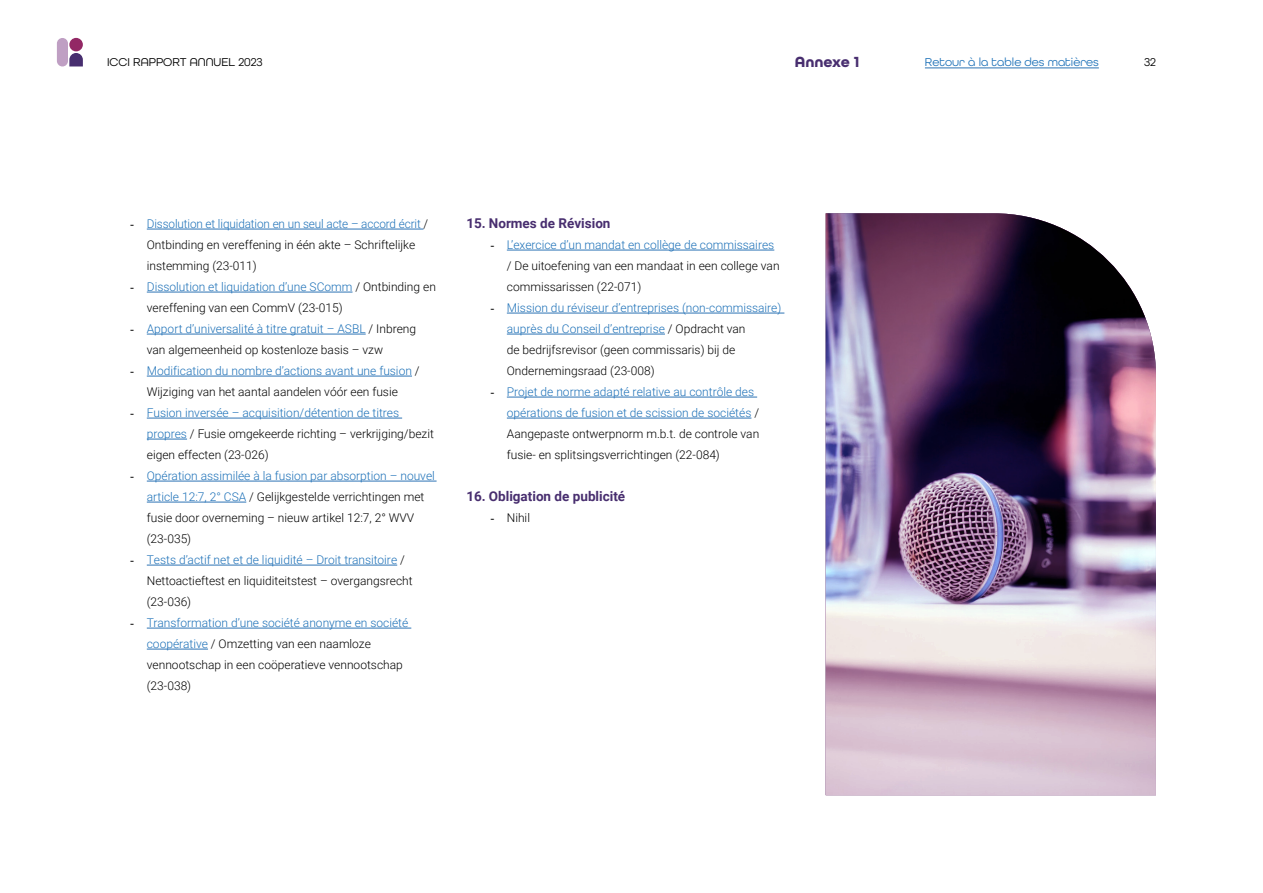
<style>
.page{position:relative;width:1263px;height:893px;background:#fff}
.page>*{position:absolute;margin:0;border:0;box-sizing:border-box;transform-origin:0 0}
.t1{font:700 15.45px "All Round Gothic";color:#482e6f}
.t2{font:700 13.5px "Roboto";color:#482e6f}
.t3{font:300 12px/21px "Roboto";color:#000}
.t4{font:300 12px/21px "Roboto";color:#1d71b8;text-align:center}
.t5{font:12px "All Round Gothic";color:#1d71b8}
.t6{font:12px "All Round Gothic";color:#000}
.s1{font-family:"Times New Roman";font-weight:400}
.s2{color:#1d71b8}
.s3{font-family:"Times New Roman";font-weight:400;color:#000}
.s4{color:#000}
</style>
<div class="page">
<div style="left:57px;top:38px;width:11px;height:28px;background:#bf9fc3;border-radius:6px"></div>
<div style="left:69px;top:38px;width:14px;height:13px;background:#932865;border-radius:50%"></div>
<svg style="left:69px;top:53px;width:14px;height:13px"></svg>
<hr style="left:925px;top:68px;width:174px;height:1px;background:#2e74b5">
<hr style="left:147px;top:229px;width:276px;height:1px;background:#2e74b5">
<hr style="left:147px;top:292px;width:205px;height:1px;background:#2e74b5">
<hr style="left:147px;top:334px;width:219px;height:1px;background:#2e74b5">
<hr style="left:147px;top:376px;width:265px;height:1px;background:#2e74b5">
<hr style="left:147px;top:418px;width:255px;height:1px;background:#2e74b5">
<hr style="left:147px;top:439px;width:40px;height:1px;background:#2e74b5">
<hr style="left:147px;top:481px;width:290px;height:1px;background:#2e74b5">
<hr style="left:147px;top:502px;width:99px;height:1px;background:#2e74b5">
<hr style="left:147px;top:565px;width:250px;height:1px;background:#2e74b5">
<hr style="left:147px;top:628px;width:264px;height:1px;background:#2e74b5">
<hr style="left:147px;top:649px;width:61px;height:1px;background:#2e74b5">
<hr style="left:507px;top:250px;width:267px;height:1px;background:#2e74b5">
<hr style="left:507px;top:313px;width:277px;height:1px;background:#2e74b5">
<hr style="left:507px;top:334px;width:158px;height:1px;background:#2e74b5">
<hr style="left:507px;top:397px;width:250px;height:1px;background:#2e74b5">
<hr style="left:507px;top:418px;width:244px;height:1px;background:#2e74b5">
<img style="left:826px;top:213px;width:330px;height:582px">
<p class="t6" style="left:107px;top:55px;width:157px">ICCI RAPPORT ANNUEL 2023</p>
<p class="t1" style="left:795px;top:52px;width:66px">Annexe 1</p>
<p class="t5" style="left:925px;top:55px;width:175px">Retour à la table des matières</p>
<p class="t6" style="left:1144px;top:55px;width:13px">32</p>
<p class="t3" style="left:147px;top:212px;width:283px;text-indent:-17px"><span class="s1">-</span> <span class="s2">Dissolution et liquidation en un seul acte – accord écrit</span> /<br>Ontbinding en vereffening in één akte – Schriftelijke instemming (23-011)</p>
<p class="t3" style="left:147px;top:275px;width:291px;text-indent:-16px"><span class="s1">-</span> <span class="s2">Dissolution et liquidation d’une SComm</span> / Ontbinding en vereffening van een CommV (23-015)</p>
<p class="t3" style="left:147px;top:317px;width:271px;text-indent:-16px"><span class="s1">-</span> <span class="s2">Apport d’universalité à titre gratuit – ASBL</span> / Inbreng van algemeenheid op kostenloze basis – vzw</p>
<p class="t4" style="left:130px;top:359px;width:291px"><span class="s3">-</span> Modification du nombre d’actions avant une fusion <span class="s4">/<br>Wijziging van het aantal aandelen vóór een fusie</span></p>
<p class="t3" style="left:147px;top:401px;width:289px;text-indent:-16px"><span class="s1">-</span> <span class="s2">Fusion inversée – acquisition/détention de titres propres</span> / Fusie omgekeerde richting – verkrijging/bezit eigen effecten (23-026)</p>
<p class="t3" style="left:147px;top:464px;width:290px;text-indent:-16px"><span class="s1">-</span> <span class="s2">Opération assimilée à la fusion par absorption – nouvel article 12:7, 2° CSA</span> / Gelijkgestelde verrichtingen met fusie door overneming – nieuw artikel 12:7, 2° WVV (23-035)</p>
<p class="t3" style="left:147px;top:548px;width:267px;text-indent:-16px"><span class="s1">-</span> <span class="s2">Tests d’actif net et de liquidité – Droit transitoire</span> /<br>Nettoactieftest en liquiditeitstest – overgangsrecht (23-036)</p>
<p class="t3" style="left:147px;top:611px;width:263px;text-indent:-16px"><span class="s1">-</span> <span class="s2">Transformation d’une société anonyme en société coopérative</span> / Omzetting van een naamloze vennootschap in een coöperatieve vennootschap (23-038)</p>
<p class="t2" style="left:466px;top:213px;width:146px">15. Normes de Révision</p>
<p class="t3" style="left:507px;top:233px;width:274px;text-indent:-16px"><span class="s1">-</span> <span class="s2">L’exercice d’un mandat en collège de commissaires </span>/ De uitoefening van een mandaat in een college van commissarissen (22-071)</p>
<p class="t3" style="left:507px;top:296px;width:276px;text-indent:-16px"><span class="s1">-</span> <span class="s2">Mission du réviseur d’entreprises (non-commissaire) auprès du Conseil d’entreprise</span> / Opdracht van<br>de bedrijfsrevisor (geen commissaris) bij de Ondernemingsraad (23-008)</p>
<p class="t4" style="left:507px;top:380px;width:254px;text-align:left;text-indent:-16px"><span class="s3">-</span> Projet de norme adapté relative au contrôle des opérations de fusion et de scission de sociétés <span class="s4">/ Aangepaste ontwerpnorm m.b.t. de controle van fusie- en splitsingsverrichtingen (22-084)</span></p>
<p class="t2" style="left:466px;top:486px;width:160px">16. Obligation de publicité</p>
<p class="t3" style="left:490px;top:506px;width:41px"><span class="s1">-</span> Nihil</p>
</div>
